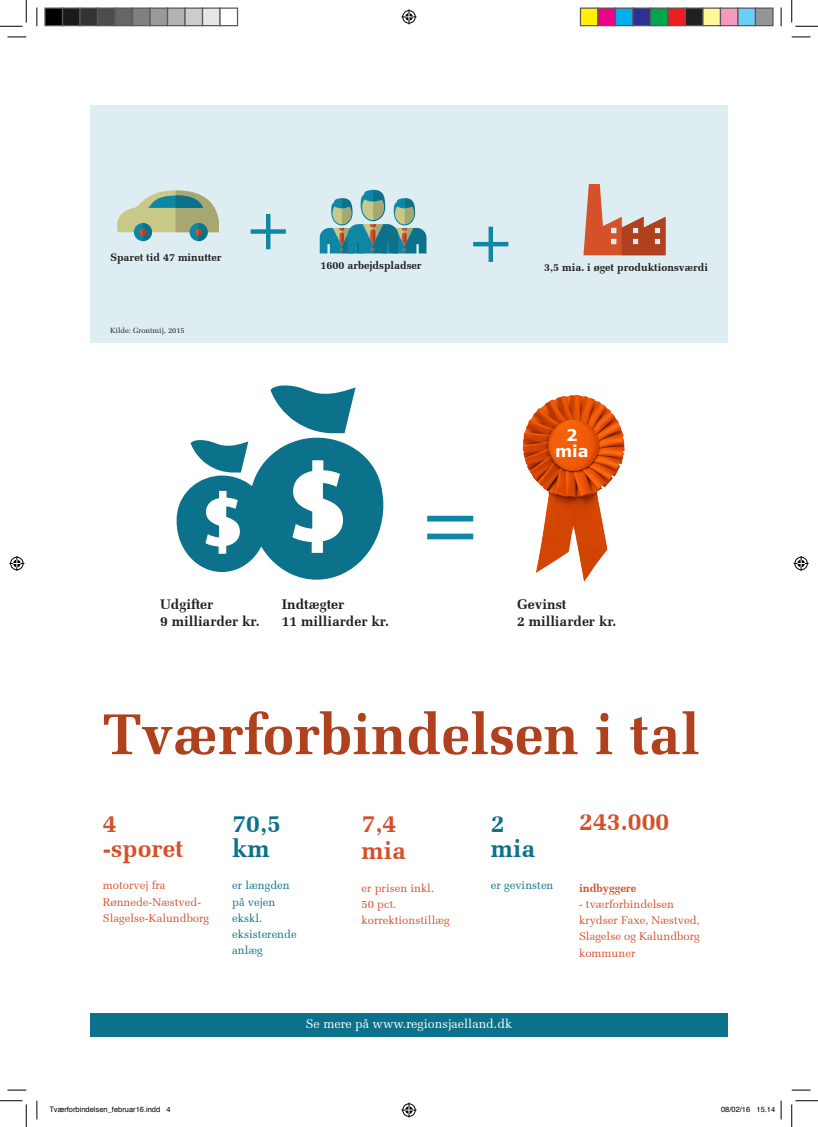
<style>
.page{position:relative;width:818px;height:1127px;background:#fff}
.page>*{position:absolute;margin:0;border:0;box-sizing:border-box;transform-origin:0 0}
.t1{font:91.38px "Melior";color:#0f87a4}
.t2{font:69.88px "Melior";color:#0f87a4}
.t3{font:700 57.5px "Melior";color:#b0411e}
.t4{font:700 25px/25px "Melior";color:#d55129}
.t5{font:700 25px "Melior";color:#0c718b}
.t6{font:700 16.25px "Verdana";color:#fff}
.t7{font:700 13.88px "Melior";color:#231f20}
.t8{font:12.5px "Melior";color:#fff}
.t9{font:11.25px/16.2px "Melior";color:#d55129}
.t10{font:11.25px/16.2px "Melior";color:#0c718b}
.t11{font:700 11.25px "Melior";color:#d55129}
.t12{font:700 10.75px "Melior";color:#231f20}
.t13{font:7.5px "Helvetica";color:#000}
.t14{font:7.5px "Melior";color:#231f20}
</style>
<div class="page">
<div style="left:90px;top:1012px;width:638px;height:24px;background:#0c718b"></div>
<div style="left:90px;top:105px;width:638px;height:238px;background:#ddedf1"></div>
<svg style="left:117px;top:190px;width:102px;height:51px"></svg>
<svg style="left:320px;top:190px;width:106px;height:63px"></svg>
<svg style="left:583px;top:184px;width:83px;height:71px"></svg>
<img style="left:522px;top:394px;width:103px;height:188px">
<svg style="left:177px;top:385px;width:207px;height:194px"></svg>
<svg style="left:8px;top:36px;width:18px;height:2px"></svg>
<svg style="left:792px;top:36px;width:18px;height:2px"></svg>
<svg style="left:8px;top:1089px;width:18px;height:1px"></svg>
<svg style="left:792px;top:1089px;width:18px;height:1px"></svg>
<svg style="left:36px;top:8px;width:2px;height:18px"></svg>
<svg style="left:36px;top:1100px;width:2px;height:19px"></svg>
<svg style="left:780px;top:8px;width:2px;height:18px"></svg>
<svg style="left:0;top:0;width:27px;height:27px"></svg>
<svg style="left:0;top:1100px;width:27px;height:26px"></svg>
<svg style="left:791px;top:0;width:27px;height:27px"></svg>
<svg style="left:791px;top:1100px;width:27px;height:26px"></svg>
<svg style="left:401px;top:9px;width:15px;height:15px"></svg>
<svg style="left:401px;top:1102px;width:15px;height:15px"></svg>
<svg style="left:9px;top:556px;width:15px;height:15px"></svg>
<svg style="left:793px;top:556px;width:15px;height:15px"></svg>
<div style="left:45px;top:8px;width:18px;height:18px;background:#000"></div>
<div style="left:44px;top:8px;width:19px;height:18px;border:1px solid #595959"></div>
<div style="left:63px;top:8px;width:17px;height:18px;background:#1a1a1a"></div>
<div style="left:62px;top:8px;width:19px;height:18px;border:1px solid #595959"></div>
<div style="left:80px;top:8px;width:18px;height:18px;background:#333"></div>
<div style="left:79px;top:8px;width:19px;height:18px;border:1px solid #595959"></div>
<div style="left:98px;top:8px;width:17px;height:18px;background:#4d4d4d"></div>
<div style="left:97px;top:8px;width:19px;height:18px;border:1px solid #595959"></div>
<div style="left:115px;top:8px;width:18px;height:18px;background:#666"></div>
<div style="left:114px;top:8px;width:19px;height:18px;border:1px solid #595959"></div>
<div style="left:133px;top:8px;width:17px;height:18px;background:#808080"></div>
<div style="left:132px;top:8px;width:19px;height:18px;border:1px solid #595959"></div>
<div style="left:150px;top:8px;width:18px;height:18px;background:#999"></div>
<div style="left:149px;top:8px;width:19px;height:18px;border:1px solid #595959"></div>
<div style="left:168px;top:8px;width:17px;height:18px;background:#b3b3b3"></div>
<div style="left:167px;top:8px;width:19px;height:18px;border:1px solid #595959"></div>
<div style="left:185px;top:8px;width:18px;height:18px;background:#ccc"></div>
<div style="left:184px;top:8px;width:19px;height:18px;border:1px solid #595959"></div>
<div style="left:203px;top:8px;width:17px;height:18px;background:#e6e6e6"></div>
<div style="left:202px;top:8px;width:19px;height:18px;border:1px solid #595959"></div>
<div style="left:219px;top:8px;width:19px;height:18px;border:1px solid #595959"></div>
<div style="left:580px;top:8px;width:18px;height:18px;background:#fff101"></div>
<div style="left:580px;top:8px;width:18px;height:18px;border:1px solid #595959"></div>
<div style="left:598px;top:8px;width:17px;height:18px;background:#ed028c"></div>
<div style="left:597px;top:8px;width:19px;height:18px;border:1px solid #595959"></div>
<div style="left:615px;top:8px;width:18px;height:18px;background:#00aeef"></div>
<div style="left:615px;top:8px;width:18px;height:18px;border:1px solid #595959"></div>
<div style="left:633px;top:8px;width:17px;height:18px;background:#2e3092"></div>
<div style="left:632px;top:8px;width:19px;height:18px;border:1px solid #595959"></div>
<div style="left:650px;top:8px;width:18px;height:18px;background:#00a54f"></div>
<div style="left:650px;top:8px;width:18px;height:18px;border:1px solid #595959"></div>
<div style="left:668px;top:8px;width:17px;height:18px;background:#ee1d23"></div>
<div style="left:667px;top:8px;width:19px;height:18px;border:1px solid #595959"></div>
<div style="left:685px;top:8px;width:18px;height:18px;background:#231f20"></div>
<div style="left:685px;top:8px;width:18px;height:18px;border:1px solid #595959"></div>
<div style="left:703px;top:8px;width:17px;height:18px;background:#fff79a"></div>
<div style="left:702px;top:8px;width:19px;height:18px;border:1px solid #595959"></div>
<div style="left:720px;top:8px;width:18px;height:18px;background:#f499c2"></div>
<div style="left:720px;top:8px;width:18px;height:18px;border:1px solid #595959"></div>
<div style="left:738px;top:8px;width:17px;height:18px;background:#6bcff6"></div>
<div style="left:737px;top:8px;width:19px;height:18px;border:1px solid #595959"></div>
<div style="left:755px;top:8px;width:18px;height:18px;background:#939598"></div>
<div style="left:755px;top:8px;width:18px;height:18px;border:1px solid #595959"></div>
<svg style="left:780px;top:1100px;width:2px;height:19px"></svg>
<p class="t12" style="left:110px;top:250px;width:113px">Sparet tid 47 minutter</p>
<p class="t14" style="left:110px;top:326px;width:76px">Kilde: Grontmij, 2015</p>
<p class="t2" style="left:247px;top:184px;width:44px">+</p>
<p class="t12" style="left:321px;top:258px;width:103px">1600 arbejdspladser</p>
<p class="t2" style="left:470px;top:197px;width:44px">+</p>
<p class="t12" style="left:544px;top:261px;width:165px">3,5 mia. i øget produktionsværdi</p>
<p class="t7" style="left:160px;top:596px;width:55px">Udgifter</p>
<p class="t7" style="left:160px;top:613px;width:101px">9 milliarder kr.</p>
<p class="t7" style="left:282px;top:596px;width:64px">Indtægter</p>
<p class="t7" style="left:282px;top:613px;width:109px">11 milliarder kr.</p>
<p class="t1" style="left:422px;top:466px;width:57px">=</p>
<p class="t6" style="left:566px;top:424px;width:13px">2</p>
<p class="t6" style="left:555px;top:440px;width:35px">mia</p>
<p class="t7" style="left:517px;top:596px;width:51px">Gevinst</p>
<p class="t7" style="left:517px;top:613px;width:101px">2 milliarder kr.</p>
<p class="t3" style="left:103px;top:699px;width:598px">Tværforbindelsen i tal</p>
<p class="t4" style="left:103px;top:810px;width:82px">4 -sporet</p>
<p class="t9" style="left:103px;top:877px;width:108px">motorvej fra<br>Rønnede-Næstved-<br>Slagelse-Kalundborg</p>
<p class="t5" style="left:232px;top:808px;width:50px">70,5</p>
<p class="t5" style="left:232px;top:833px;width:39px">km</p>
<p class="t10" style="left:232px;top:877px;width:59px">er længden</p>
<p class="t10" style="left:232px;top:893px;width:66px">på vejen ekskl. eksisterende</p>
<p class="t10" style="left:232px;top:942px;width:32px">anlæg</p>
<p class="t4" style="left:362px;top:810px;width:36px">7,4</p>
<p class="t4" style="left:362px;top:837px;width:46px">mia</p>
<p class="t9" style="left:362px;top:879px;width:74px">er prisen inkl.<br>50 pct.</p>
<p class="t9" style="left:362px;top:912px;width:90px">korrektionstillæg</p>
<p class="t5" style="left:491px;top:808px;width:15px">2</p>
<p class="t5" style="left:491px;top:833px;width:46px">mia</p>
<p class="t10" style="left:491px;top:877px;width:64px">er gevinsten</p>
<p class="t8" style="left:306px;top:1015px;width:208px">Se mere på www.regionsjaelland.dk</p>
<p class="t4" style="left:579px;top:809px;width:92px">243.000</p>
<p class="t11" style="left:579px;top:880px;width:59px">indbyggere</p>
<p class="t9" style="left:579px;top:895px;width:122px">- tværforbindelsen krydser Faxe, Næstved,<br>Slagelse og Kalundborg</p>
<p class="t9" style="left:579px;top:944px;width:58px">kommuner</p>
<p class="t13" style="left:49px;top:1103px;width:123px">Tværforbindelsen_februar16.indd 4</p>
<p class="t13" style="left:721px;top:1103px;width:56px">08/02/16 15.14</p>
</div>
